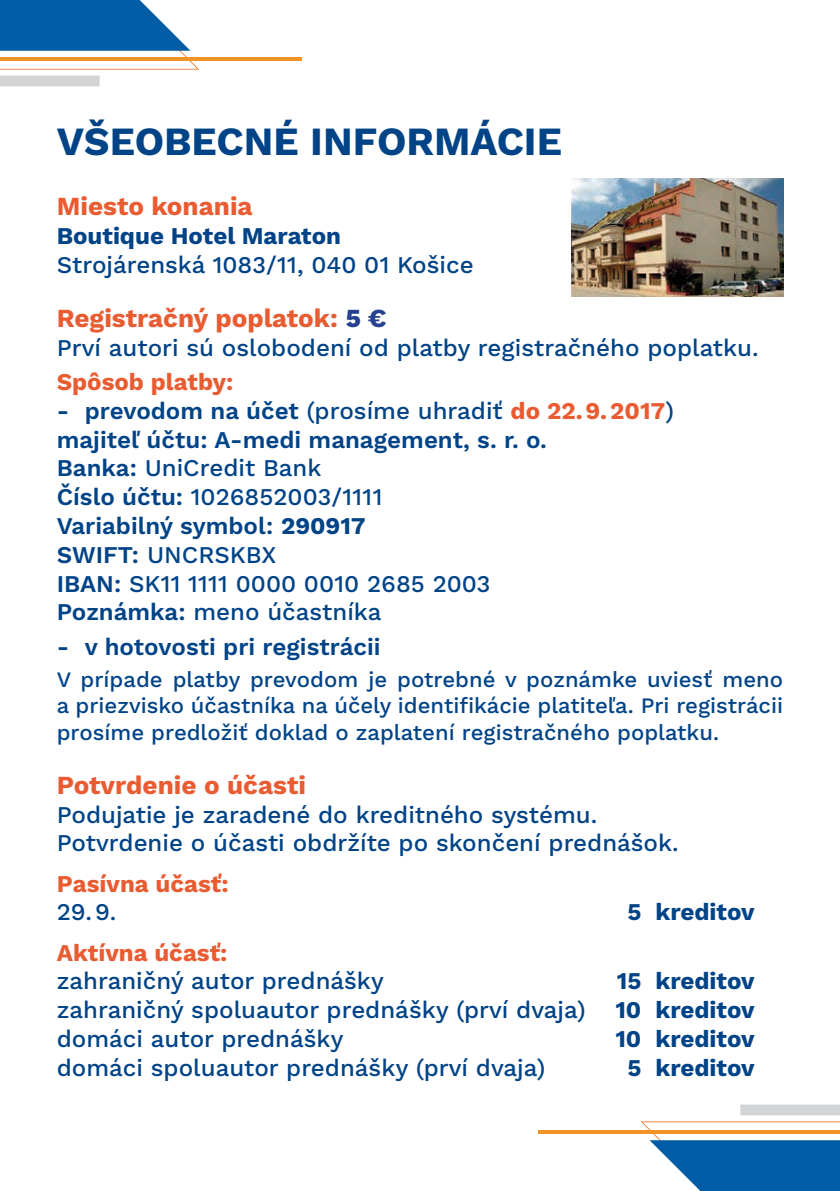
<style>
.page{position:relative;width:840px;height:1191px;background:#fff}
.page>*{position:absolute;margin:0;border:0;box-sizing:border-box;transform-origin:0 0}
.t1{font:700 40px "Work Sans";color:#004387}
.t2{font:700 26px "Work Sans";color:#e95b31}
.t3{font:500 24px/28.8px "Work Sans";color:#004387}
.t4{font:600 24px/28.8px "Work Sans";color:#004387}
.t5{font:700 24px "Work Sans";color:#004387}
.t6{font:700 24px "Work Sans";color:#e95b31}
.t7{font:500 22px/26.4px "Work Sans";color:#004387;text-align:justify}
.s1{font-weight:800;color:#254190}
.s2{font-weight:500}
.s3{font-weight:700;color:#e95b31}
.s4{font-weight:700}
</style>
<div class="page">
<svg style="left:1px;top:0;width:198px;height:70px"></svg>
<div style="left:0;top:76px;width:100px;height:10px;background:#d2d4d6"></div>
<hr style="left:0;top:57px;width:301px;height:3px;background:#f29326">
<hr style="left:0;top:0;width:1px;height:104px;background:#fff">
<svg style="left:640px;top:1121px;width:199px;height:70px"></svg>
<div style="left:739px;top:1104px;width:100px;height:11px;background:#d2d4d6"></div>
<hr style="left:538px;top:1130px;width:301px;height:4px;background:#f29326">
<img style="left:571px;top:179px;width:211px;height:118px">
<h1 class="t1" style="left:57px;top:118px;width:506px">VŠEOBECNÉ INFORMÁCIE</h1>
<p class="t2" style="left:57px;top:191px;width:197px">Miesto konania</p>
<p class="t5" style="left:57px;top:222px;width:285px">Boutique Hotel Maraton</p>
<p class="t3" style="left:57px;top:251px;width:418px">Strojárenská 1083/11, 040 01 Košice</p>
<p class="t2" style="left:57px;top:303px;width:331px">Registračný poplatok: <span class="s1">5 €</span></p>
<p class="t3" style="left:57px;top:334px;width:703px">Prví autori sú oslobodení od platby registračného poplatku.</p>
<p class="t6" style="left:57px;top:368px;width:178px">Spôsob platby:</p>
<p class="t4" style="left:57px;top:397px;width:618px">- prevodom na účet <span class="s2">(prosíme uhradiť</span> <span class="s3">do 22.9.2017</span><span class="s2">) </span>majiteľ účtu: A-medi management, s. r. o.<br>Banka: <span class="s2">UniCredit Bank<br></span>Číslo účtu: <span class="s2">1026852003/1111<br></span>Variabilný symbol: <span class="s4">290917<br></span>SWIFT: <span class="s2">UNCRSKBX<br></span>IBAN: <span class="s2">SK11 1111 0000 0010 2685 2003<br></span>Poznámka: <span class="s2">meno účastníka</span></p>
<p class="t4" style="left:57px;top:633px;width:325px">- v hotovosti pri registrácii</p>
<p class="t7" style="left:57px;top:667px;width:727px">V prípade platby prevodom je potrebné v poznámke uviesť meno a priezvisko účastníka na účely identifikácie platiteľa. Pri registrácii prosíme predložiť doklad o zaplatení registračného poplatku.</p>
<p class="t2" style="left:57px;top:770px;width:251px">Potvrdenie o účasti</p>
<p class="t3" style="left:57px;top:801px;width:623px">Podujatie je zaradené do kreditného systému.<br>Potvrdenie o účasti obdržíte po skončení prednášok.</p>
<p class="t6" style="left:57px;top:869px;width:173px">Pasívna účasť:</p>
<p class="t3" style="left:57px;top:899px;width:61px">29.9.</p>
<p class="t5" style="left:627px;top:898px;width:129px">5 kreditov</p>
<p class="t6" style="left:57px;top:938px;width:172px">Aktívna účasť:</p>
<p class="t3" style="left:57px;top:967px;width:328px">zahraničný autor prednášky</p>
<p class="t3" style="left:57px;top:967px;width:699px;text-align:justify;text-indent:559px"><span class="s4">15 kreditov </span>zahraničný spoluautor prednášky (prví dvaja) <span class="s4">10 kreditov </span>domáci autor prednášky</p>
<p class="t5" style="left:615px;top:1024px;width:141px">10 kreditov</p>
<p class="t3" style="left:57px;top:1054px;width:490px">domáci spoluautor prednášky (prví dvaja)</p>
<p class="t5" style="left:627px;top:1053px;width:129px">5 kreditov</p>
</div>
